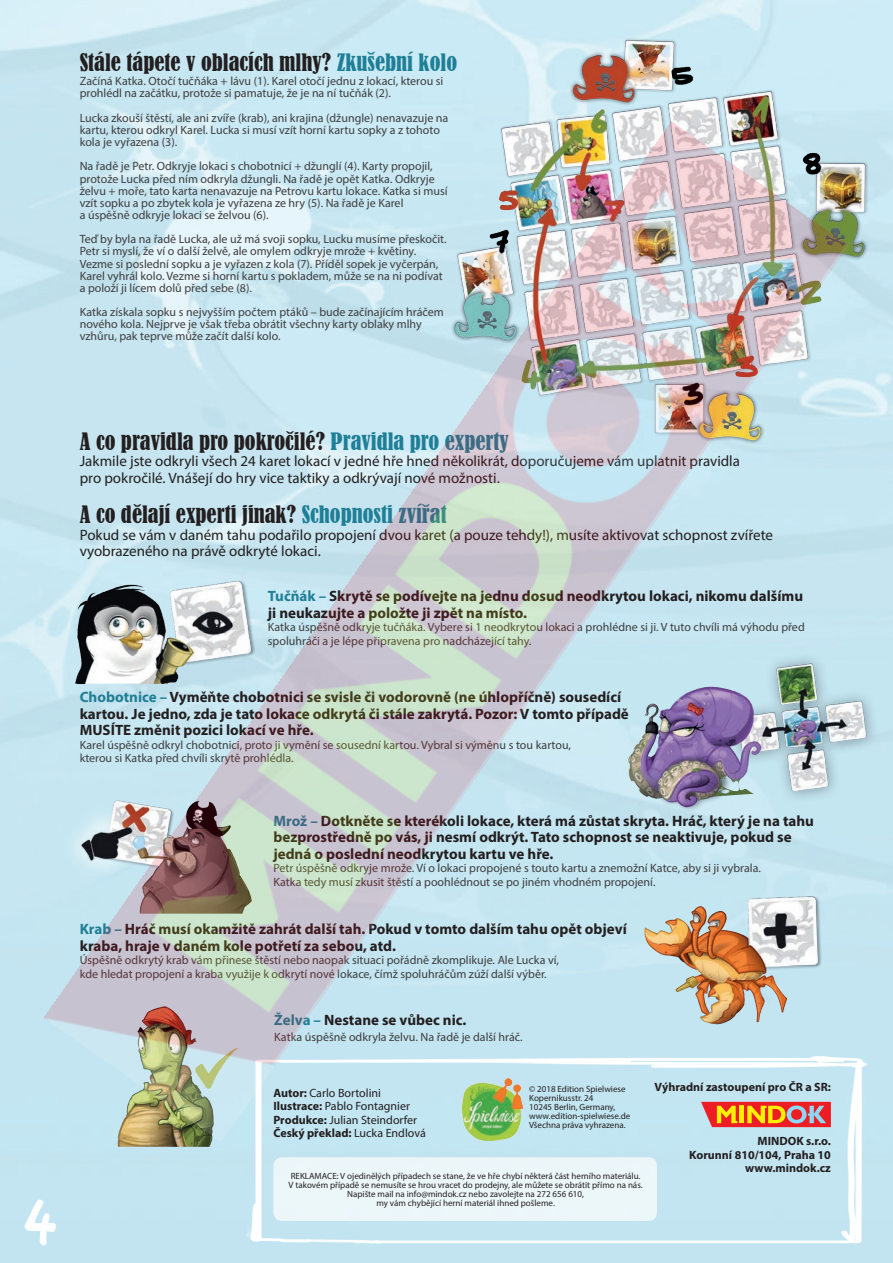
<style>
.page{position:relative;width:893px;height:1263px;background:#fff}
.page>*{position:absolute;margin:0;border:0;box-sizing:border-box;transform-origin:0 0}
.Absatzformat_2{font:condensed 22.5px "Bernard";color:#231f20}
.Absatzformat_2-2{font:700 15px/16.5px "Myriad Pro";color:#231f20}
.Absatzformat_2-3{font:15px/16.5px "Myriad Pro";color:#231f20}
.Absatzformat_2-4{font:12px/12.1px "Myriad Pro";color:#3e3e3f}
.Absatzformat_2-5{font:700 12px "Myriad Pro";color:#231f20}
.Absatzformat_2-6{font:12px "Myriad Pro";color:#231f20}
.t1{font:9px/9px "Myriad Pro";color:#231f20;text-align:center}
.s1{color:#1f7f96}
.s2{font-weight:700}
.s3{font-weight:400}
</style>
<div class="page">
<img style="left:15px;top:1186px;width:55px;height:72px">
<div style="left:0;top:774px;width:45px;height:149px;background:#c6e7f2"></div>
<div style="left:848px;top:890px;width:45px;height:149px;background:#c3e5f1"></div>
<img style="left:21px;top:991px;width:222px;height:166px">
<img style="left:243px;top:1032px;width:633px;height:231px">
<img style="left:416px;top:0;width:477px;height:486px">
<img style="left:848px;top:588px;width:45px;height:288px">
<img style="left:45px;top:122px;width:803px;height:1019px">
<p class="Absatzformat_2" style="left:80px;top:49px;width:379px">Stále tápete v oblacích mlhy? <span class="s1">Zkušební kolo</span></p>
<p class="Absatzformat_2-4" style="left:80px;top:75px;width:365px">Začíná Katka. Otočí tučňáka + lávu (1). Karel otočí jednu z lokací, kterou si prohlédl na začátku, protože si pamatuje, že je na ní tučňák (2).</p>
<p class="Absatzformat_2-4" style="left:80px;top:111px;width:370px">Lucka zkouší štěstí, ale ani zvíře (krab), ani krajina (džungle) nenavazuje na kartu, kterou odkryl Karel. Lucka si musí vzít horní kartu sopky a z tohoto kola je vyřazena (3).</p>
<p class="Absatzformat_2-4" style="left:80px;top:160px;width:369px">Na řadě je Petr. Odkryje lokaci s chobotnicí + džunglí (4). Karty propojil, protože Lucka před ním odkryla džungli. Na řadě je opět Katka. Odkryje želvu + moře, tato karta nenavazuje na Petrovu kartu lokace. Katka si musí vzít sopku a po zbytek kola je vyřazena ze hry (5). Na řadě je Karel<br>a úspěšně odkryje lokaci se želvou (6).</p>
<p class="Absatzformat_2-4" style="left:80px;top:233px;width:368px">Teď by byla na řadě Lucka, ale už má svoji sopku, Lucku musíme přeskočit.<br>Petr si myslí, že ví o další želvě, ale omylem odkryje mrože + květiny.<br>Vezme si poslední sopku a je vyřazen z kola (7). Příděl sopek je vyčerpán, Karel vyhrál kolo. Vezme si horní kartu s pokladem, může se na ni podívat a položí ji lícem dolů před sebe (8).</p>
<p class="Absatzformat_2-4" style="left:80px;top:306px;width:366px">Katka získala sopku s nejvyšším počtem ptáků – bude začínajícím hráčem nového kola. Nejprve je však třeba obrátit všechny karty oblaky mlhy vzhůru, pak teprve může začít další kolo.</p>
<p class="Absatzformat_2" style="left:80px;top:427px;width:431px">A co pravidla pro pokročilé? <span class="s1">Pravidla pro experty</span></p>
<p class="Absatzformat_2-3" style="left:80px;top:453px;width:662px">Jakmile jste odkryli všech 24 karet lokací v jedné hře hned několikrát, doporučujeme vám uplatnit pravidla pro pokročilé. Vnášejí do hry vice taktiky a odkrývají nové možnosti.</p>
<p class="Absatzformat_2" style="left:80px;top:501px;width:368px">A co dělají experti jinak? <span class="s1">Schopnosti zvířat</span></p>
<p class="Absatzformat_2-3" style="left:80px;top:526px;width:695px">Pokud se vám v daném tahu podařilo propojení dvou karet (a pouze tehdy!), musíte aktivovat schopnost zvířete vyobrazeného na právě odkryté lokaci.</p>
<p class="Absatzformat_2-2" style="left:268px;top:587px;width:537px"><span class="s1">Tučňák –</span> Skrytě se podívejte na jednu dosud neodkrytou lokaci, nikomu dalšímu ji neukazujte a položte ji zpět na místo.</p>
<p class="Absatzformat_2-4" style="left:268px;top:620px;width:538px;line-height:13.5px">Katka úspěšně odkryje tučňáka. Vybere si 1 neodkrytou lokaci a prohlédne si ji. V tuto chvíli má výhodu před spoluhráči a je lépe připravena pro nadcházející tahy.</p>
<p class="Absatzformat_2-2" style="left:80px;top:689px;width:551px"><span class="s1">Chobotnice –</span> Vyměňte chobotnici se svisle či vodorovně (ne úhlopříčně) sousedící kartou. Je jedno, zda je tato lokace odkrytá či stále zakrytá. Pozor: V tomto případě<br>MUSÍTE změnit pozici lokací ve hře.</p>
<p class="Absatzformat_2-4" style="left:80px;top:738px;width:493px;line-height:13.5px">Karel úspěšně odkryl chobotnici, proto ji vymění se sousední kartou. Vybral si výměnu s tou kartou, kterou si Katka před chvíli skrytě prohlédla.</p>
<p class="Absatzformat_2-2" style="left:273px;top:812px;width:542px"><span class="s1">Mrož –</span> Dotkněte se kterékoli lokace, která má zůstat skryta. Hráč, který je na tahu bezprostředně po vás, ji nesmí odkrýt. Tato schopnost se neaktivuje, pokud se jedná o poslední neodkrytou kartu ve hře.</p>
<p class="Absatzformat_2-4" style="left:273px;top:861px;width:489px;line-height:13.5px">Petr úspěšně odkryje mrože. Ví o lokaci propojené s touto kartu a znemožní Katce, aby si ji vybrala.<br>Katka tedy musí zkusit štěstí a poohlédnout se po jiném vhodném propojení.</p>
<p class="Absatzformat_2-2" style="left:80px;top:920px;width:549px"><span class="s1">Krab –</span> Hráč musí okamžitě zahrát další tah. Pokud v tomto dalším tahu opět objeví kraba, hraje v daném kole potřetí za sebou, atd.</p>
<p class="Absatzformat_2-4" style="left:80px;top:953px;width:481px;line-height:13.5px">Úspěšně odkrytý krab vám přinese štěstí nebo naopak situaci pořádně zkomplikuje. Ale Lucka ví, kde hledat propojení a kraba využije k odkrytí nové lokace, čímž spoluhráčům zúží další výběr.</p>
<p class="Absatzformat_2-2" style="left:274px;top:1011px;width:194px"><span class="s1">Želva –</span> Nestane se vůbec nic.</p>
<p class="Absatzformat_2-4" style="left:274px;top:1031px;width:250px">Katka úspěšně odkryla želvu. Na řadě je další hráč.</p>
<p class="Absatzformat_2-6" style="left:273px;top:1085px;width:109px"><span class="s2">Autor:</span> Carlo Bortolini</p>
<p class="Absatzformat_2-6" style="left:273px;top:1099px;width:138px"><span class="s2">Ilustrace:</span> Pablo Fontagnier</p>
<p class="Absatzformat_2-6" style="left:273px;top:1112px;width:145px"><span class="s2">Produkce:</span> Julian Steindorfer</p>
<p class="Absatzformat_2-5" style="left:273px;top:1125px;width:154px">Český překlad: <span class="s3">Lucka Endlová</span></p>
<p class="t1" style="left:529px;top:1085px;width:98px">© 2018 Edition Spielwiese</p>
<p class="t1" style="left:529px;top:1094px;width:66px">Kopernikusstr. 24</p>
<p class="t1" style="left:529px;top:1103px;width:88px">10245 Berlin, Germany,</p>
<p class="t1" style="left:529px;top:1112px;width:103px">www.edition-spielwiese.de</p>
<p class="t1" style="left:529px;top:1121px;width:98px">Všechna práva vyhrazena.</p>
<p class="t1" style="left:289px;top:1171px;width:356px">REKLAMACE: V ojedinělých případech se stane, že ve hře chybí některá část herního materiálu.<br>V takovém případě se nemusíte se hrou vracet do prodejny, ale můžete se obrátit přímo na nás.<br>Napište mail na info@mindok.cz nebo zavolejte na 272 656 610,<br>my vám chybějící herní materiál ihned pošleme.</p>
<p class="Absatzformat_2-5" style="left:655px;top:1079px;width:178px">Výhradní zastoupení pro ČR a SR:</p>
<p class="Absatzformat_2-5" style="left:757px;top:1133px;width:75px">MINDOK s.r.o.</p>
<p class="Absatzformat_2-5" style="left:689px;top:1147px;width:143px">Korunní 810/104, Praha 10</p>
<p class="Absatzformat_2-5" style="left:745px;top:1160px;width:87px">www.mindok.cz</p>
</div>
